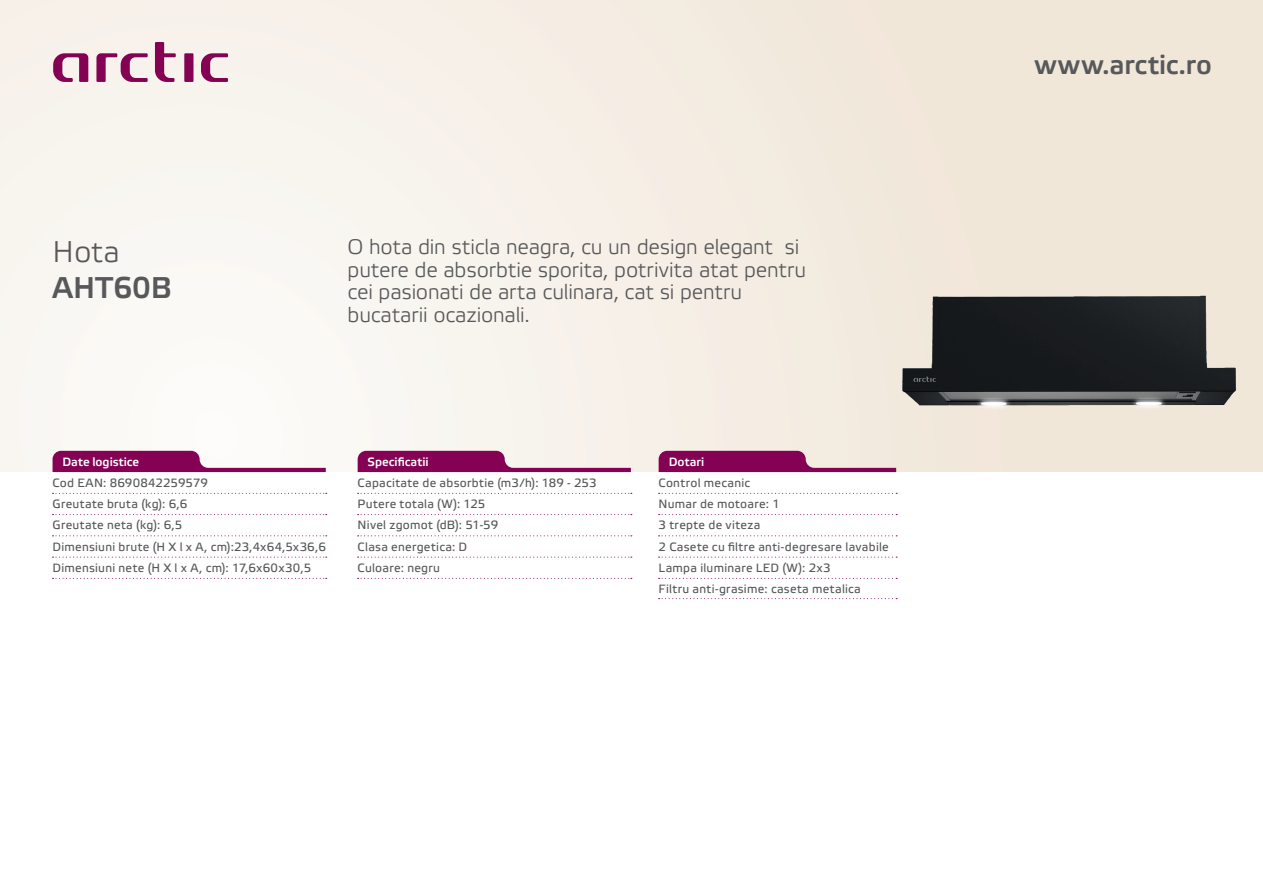
<style>
.page{position:relative;width:1263px;height:893px;background:#fff}
.page>*{position:absolute;margin:0;border:0;box-sizing:border-box;transform-origin:0 0}
.t1{font:30px "Etelka Medium Pro";color:#57585a}
.t2{font:30px "Etelka Light Pro";color:#57585a}
.t3{font:26.85px "Etelka Medium Pro";letter-spacing:.005em;color:#57585a}
.t4{font:21px/22.5px "Etelka Light Pro";letter-spacing:-.01em;color:#57585a}
.t5{font:12px/21.3px "Etelka Text Pro";letter-spacing:.02em;color:#57585a}
.t6{font:12px "Etelka Medium Pro";color:#fff}
</style>
<div class="page">
<div style="left:0;top:0;width:1262px;height:471px;background:linear-gradient(to right,#fbf9f6,#efe4d5)"></div>
<svg style="left:53px;top:451px;width:273px;height:21px"></svg>
<svg style="left:53px;top:493px;width:274px;height:1px"></svg>
<svg style="left:53px;top:514px;width:274px;height:1px"></svg>
<svg style="left:53px;top:535px;width:274px;height:1px"></svg>
<svg style="left:53px;top:557px;width:274px;height:1px"></svg>
<svg style="left:53px;top:578px;width:274px;height:1px"></svg>
<svg style="left:358px;top:493px;width:274px;height:1px"></svg>
<svg style="left:358px;top:514px;width:274px;height:1px"></svg>
<svg style="left:358px;top:535px;width:274px;height:1px"></svg>
<svg style="left:358px;top:557px;width:274px;height:1px"></svg>
<svg style="left:358px;top:578px;width:274px;height:1px"></svg>
<div style="left:184px;top:53px;width:9px;height:29px;background:#840154"></div>
<svg style="left:201px;top:53px;width:27px;height:29px"></svg>
<svg style="left:96px;top:53px;width:52px;height:29px;background:#c487a8"></svg>
<svg style="left:53px;top:53px;width:35px;height:29px"></svg>
<svg style="left:155px;top:42px;width:21px;height:40px"></svg>
<svg style="left:358px;top:451px;width:273px;height:21px;background:#af5a8c"></svg>
<svg style="left:659px;top:493px;width:238px;height:1px"></svg>
<svg style="left:659px;top:514px;width:238px;height:1px"></svg>
<svg style="left:659px;top:535px;width:238px;height:1px"></svg>
<svg style="left:659px;top:557px;width:238px;height:1px"></svg>
<svg style="left:659px;top:578px;width:238px;height:1px"></svg>
<svg style="left:659px;top:598px;width:238px;height:1px"></svg>
<svg style="left:659px;top:451px;width:237px;height:21px;background:#a6497e"></svg>
<img style="left:900px;top:294px;width:337px;height:119px">
<h1 class="t2" style="left:53px;top:235px;width:69px">Hota</h1>
<h1 class="t1" style="left:53px;top:268px;width:121px">AHT60B</h1>
<h3 class="t4" style="left:348px;top:237px;width:460px">O hota din sticla neagra, cu un design elegant si putere de absorbtie sporita, potrivita atat pentru cei pasionati de arta culinara, cat si pentru bucatarii ocazionali.</h3>
<p class="t6" style="left:63px;top:454px;width:78px">Date logistice</p>
<p class="t6" style="left:368px;top:454px;width:63px">Specificatii</p>
<p class="t5" style="left:53px;top:472px;width:275px">Cod EAN: 8690842259579<br>Greutate bruta (kg): 6,6<br>Greutate neta (kg): 6,5<br>Dimensiuni brute (H X l x A, cm):23,4x64,5x36,6<br>Dimensiuni nete (H X l x A, cm): 17,6x60x30,5</p>
<p class="t5" style="left:358px;top:472px;width:240px">Capacitate de absorbtie (m3/h): 189 - 253<br>Putere totala (W): 125<br>Nivel zgomot (dB): 51-59<br>Clasa energetica: D<br>Culoare: negru</p>
<p class="t6" style="left:669px;top:454px;width:37px">Dotari</p>
<p class="t5" style="left:659px;top:472px;width:232px">Control mecanic<br>Numar de motoare: 1<br>3 trepte de viteza<br>2 Casete cu filtre anti-degresare lavabile<br>Lampa iluminare LED (W): 2x3<br>Filtru anti-grasime: caseta metalica</p>
<h2 class="t3" style="left:1034px;top:48px;width:179px">www.arctic.ro</h2>
</div>
